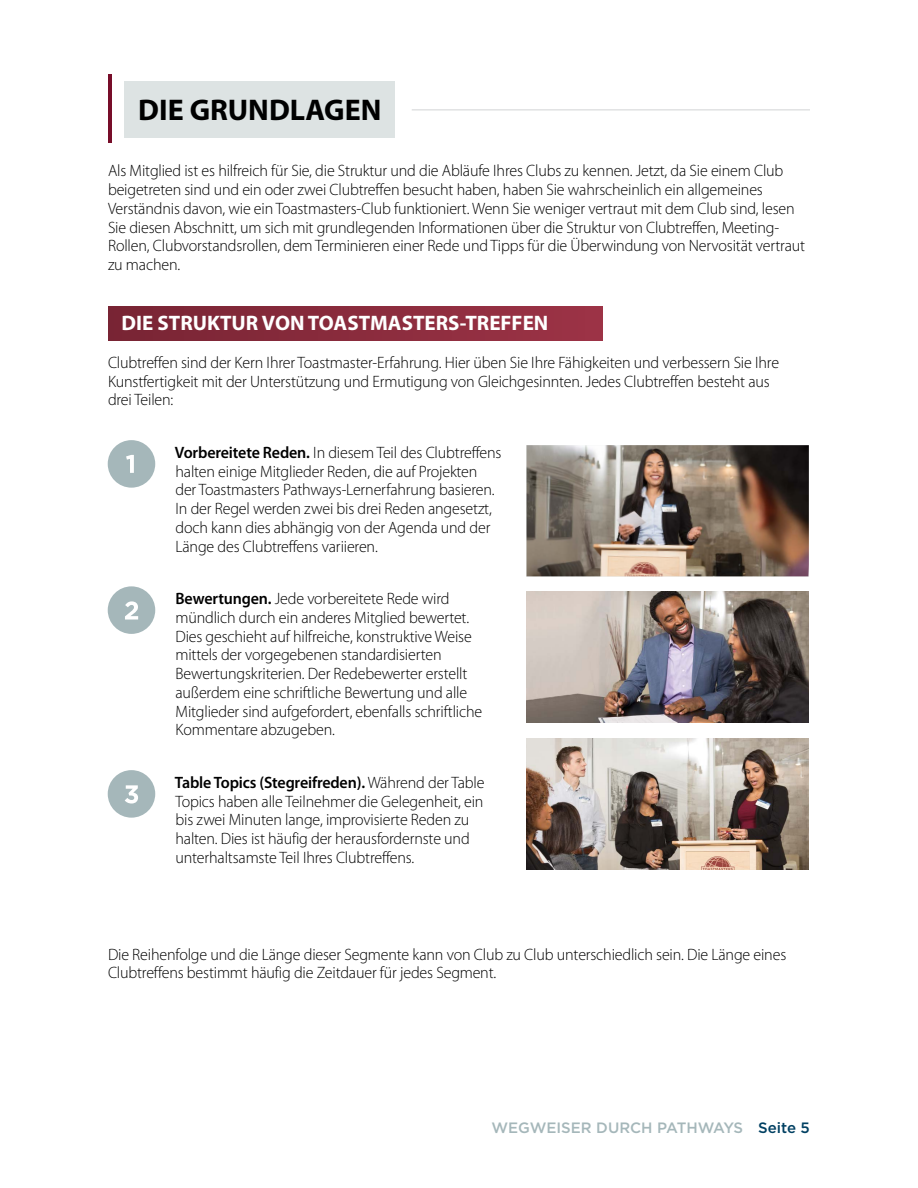
<style>
.page{position:relative;width:918px;height:1188px;background:#fff}
.page>*{position:absolute;margin:0;border:0;box-sizing:border-box;transform-origin:0 0}
.Main_Headers{font:700 30px "Myriad Pro";color:#000}
.Burgandy_Bar_Subhead{font:700 21px "Myriad Pro";color:#fff}
.Body{font:300 16.5px/18.8px "Myriad Pro";letter-spacing:-.01em;color:#000}
.t1{font:500 15px "Gotham";color:#a5b7ba}
.s1{font-weight:600}
.s2{color:#004062}
</style>
<div class="page">
<div style="left:125px;top:81px;width:270px;height:57px;background:#dde3e3"></div>
<hr style="left:412px;top:110px;width:398px;height:1px;background:#d1d3d4">
<div style="left:108px;top:306px;width:494px;height:35px;background:linear-gradient(to right,#782434,#9c3346)"></div>
<hr style="left:108px;top:74px;width:3px;height:68px;background:#770d29">
<div style="left:108px;top:440px;width:47px;height:48px;background:#a5b7ba;border-radius:50%"></div>
<svg style="left:126px;top:455px;width:8px;height:18px"></svg>
<img style="left:526px;top:445px;width:283px;height:131px">
<img style="left:526px;top:591px;width:283px;height:132px">
<div style="left:108px;top:586px;width:47px;height:48px;background:#a5b7ba;border-radius:50%"></div>
<svg style="left:125px;top:601px;width:13px;height:19px"></svg>
<div style="left:108px;top:770px;width:47px;height:48px;background:#a5b7ba;border-radius:50%"></div>
<svg style="left:125px;top:785px;width:13px;height:19px"></svg>
<img style="left:526px;top:738px;width:283px;height:132px">
<p class="Main_Headers" style="left:138px;top:93px;width:245px">DIE GRUNDLAGEN</p>
<p class="Body" style="left:108px;top:162px;width:699px">Als Mitglied ist es hilfreich für Sie, die Struktur und die Abläufe Ihres Clubs zu kennen. Jetzt, da Sie einem Club beigetreten sind und ein oder zwei Clubtreffen besucht haben, haben Sie wahrscheinlich ein allgemeines Verständnis davon, wie ein Toastmasters-Club funktioniert. Wenn Sie weniger vertraut mit dem Club sind, lesen Sie diesen Abschnitt, um sich mit grundlegenden Informationen über die Struktur von Clubtreffen, Meeting-Rollen, Clubvorstandsrollen, dem Terminieren einer Rede und Tipps für die Überwindung von Nervosität vertraut zu machen.</p>
<p class="Burgandy_Bar_Subhead" style="left:122px;top:312px;width:428px">DIE STRUKTUR VON TOASTMASTERS-TREFFEN</p>
<p class="Body" style="left:108px;top:353px;width:673px">Clubtreffen sind der Kern Ihrer Toastmaster-Erfahrung. Hier üben Sie Ihre Fähigkeiten und verbessern Sie Ihre<br>Kunstfertigkeit mit der Unterstützung und Ermutigung von Gleichgesinnten. Jedes Clubtreffen besteht aus drei Teilen:</p>
<p class="Body" style="left:175px;top:443px;width:328px"><span class="s1">Vorbereitete Reden.</span> In diesem Teil des Clubtreffens halten einige Mitglieder Reden, die auf Projekten der Toastmasters Pathways-Lernerfahrung basieren.<br>In der Regel werden zwei bis drei Reden angesetzt, doch kann dies abhängig von der Agenda und der Länge des Clubtreffens variieren.</p>
<p class="Body" style="left:176px;top:590px;width:308px"><span class="s1">Bewertungen.</span> Jede vorbereitete Rede wird mündlich durch ein anderes Mitglied bewertet.<br>Dies geschieht auf hilfreiche, konstruktive Weise mittels der vorgegebenen standardisierten Bewertungskriterien. Der Redebewerter erstellt außerdem eine schriftliche Bewertung und alle Mitglieder sind aufgefordert, ebenfalls schriftliche Kommentare abzugeben.</p>
<p class="Body" style="left:175px;top:773px;width:311px"><span class="s1">Table Topics (Stegreifreden).</span> Während der Table Topics haben alle Teilnehmer die Gelegenheit, ein bis zwei Minuten lange, improvisierte Reden zu halten. Dies ist häufig der herausfordernste und unterhaltsamste Teil Ihres Clubtreffens.</p>
<p class="Body" style="left:108px;top:945px;width:680px">Die Reihenfolge und die Länge dieser Segmente kann von Club zu Club unterschiedlich sein. Die Länge eines<br>Clubtreffens bestimmt häufig die Zeitdauer für jedes Segment.</p>
<p class="t1" style="left:492px;top:1118px;width:320px">WEGWEISER DURCH PATHWAYS <span class="s2">Seite 5</span></p>
</div>
